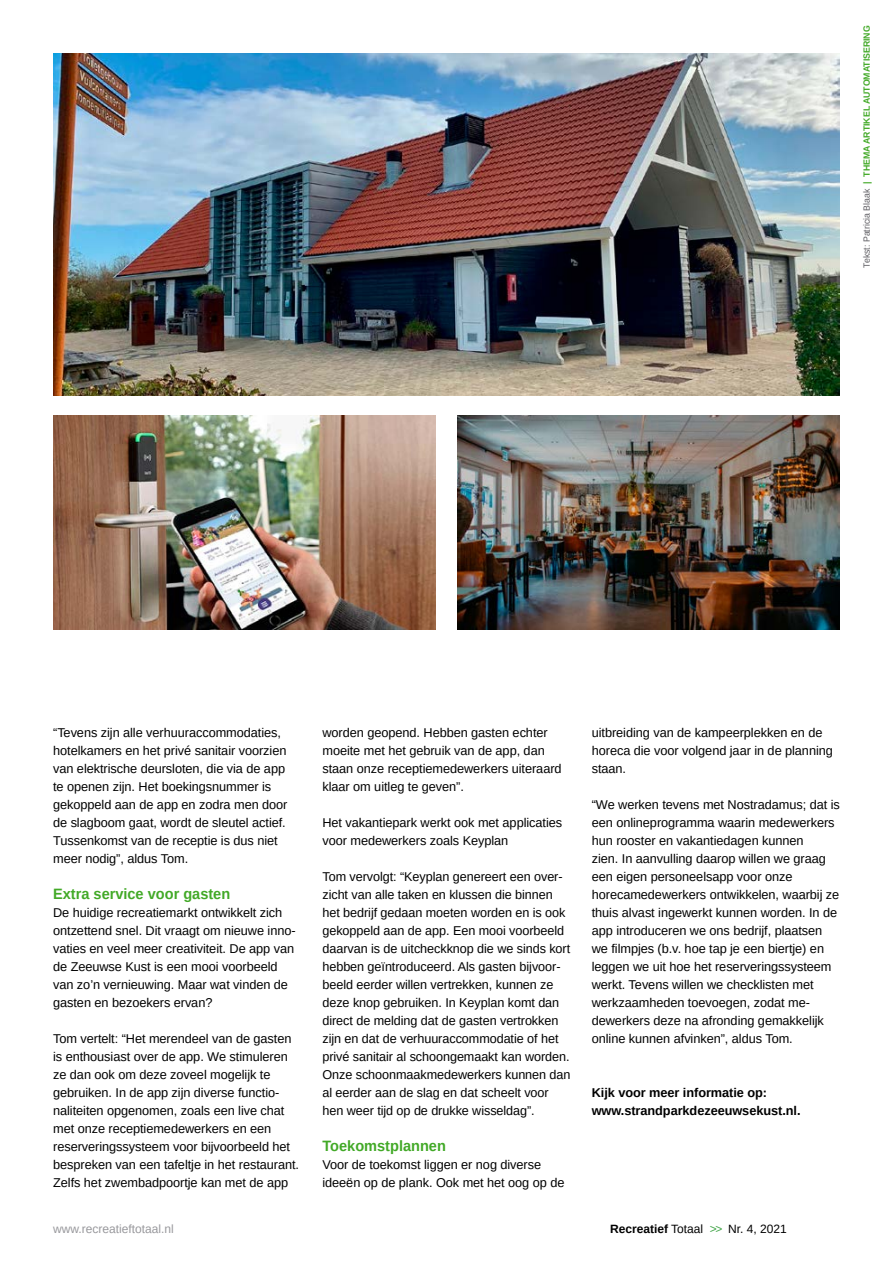
<style>
.page{position:relative;width:893px;height:1263px;background:#fff}
.page>*{position:absolute;margin:0;border:0;box-sizing:border-box;transform-origin:0 0}
.t1{font:700 15px "Arimo";color:#42a927}
.t2{font:12.75px/18px "Arimo";letter-spacing:-.005em;color:#000}
.t3{font:700 12.75px/18px "Arimo";letter-spacing:-.005em;color:#000}
.t4{font:12px "Arimo";color:#000}
.t5{font:12px "Arimo";color:#98989c}
.t6{font:700 9px "Arimo";color:#42a927}
.s1{font-weight:400;color:#5c5b60}
.s2{font-weight:700}
.s3{color:#41a548}
</style>
<div class="page">
<img style="left:53px;top:53px;width:787px;height:342px">
<img style="left:53px;top:416px;width:383px;height:213px">
<img style="left:457px;top:416px;width:383px;height:213px">
<p class="t6" style="left:860px;top:267px;width:244px;rotate:-90deg"><span class="s1">Tekst: Patricia Blaak</span> | THEMA ARTIKEL AUTOMATISERING</p>
<p class="t2" style="left:53px;top:724px;width:236px">“Tevens zijn alle verhuuraccommodaties, hotelkamers en het privé sanitair voorzien van elektrische deursloten, die via de app te openen zijn. Het boekingsnummer is gekoppeld aan de app en zodra men door de slagboom gaat, wordt de sleutel actief.<br>Tussenkomst van de receptie is dus niet meer nodig”, aldus Tom.</p>
<p class="t1" style="left:53px;top:884px;width:179px">Extra service voor gasten</p>
<p class="t2" style="left:53px;top:904px;width:244px">De huidige recreatiemarkt ontwikkelt zich ontzettend snel. Dit vraagt om nieuwe inno&shy;vaties en veel meer creativiteit. De app van de Zeeuwse Kust is een mooi voorbeeld van zo’n vernieuwing. Maar wat vinden de gasten en bezoekers ervan?</p>
<p class="t2" style="left:53px;top:1030px;width:247px">Tom vertelt: “Het merendeel van de gasten is enthousiast over de app. We stimuleren ze dan ook om deze zoveel mogelijk te gebruiken. In de app zijn diverse functio&shy;naliteiten opgenomen, zoals een live chat met onze receptiemedewerkers en een reserveringssysteem voor bijvoorbeeld het bespreken van een tafeltje in het restaurant.<br>Zelfs het zwembadpoortje kan met de app</p>
<p class="t2" style="left:322px;top:724px;width:241px">worden geopend. Hebben gasten echter moeite met het gebruik van de app, dan staan onze receptiemedewerkers uiteraard klaar om uitleg te geven”.</p>
<p class="t2" style="left:322px;top:814px;width:241px">Het vakantiepark werkt ook met applicaties voor medewerkers zoals Keyplan</p>
<p class="t2" style="left:322px;top:868px;width:249px">Tom vervolgt: “Keyplan genereert een over&shy;zicht van alle taken en klussen die binnen het bedrijf gedaan moeten worden en is ook gekoppeld aan de app. Een mooi voorbeeld daarvan is de uitcheckknop die we sinds kort hebben geïntroduceerd. Als gasten bijvoor&shy;beeld eerder willen vertrekken, kunnen ze deze knop gebruiken. In Keyplan komt dan direct de melding dat de gasten vertrokken zijn en dat de verhuuraccommodatie of het privé sanitair al schoongemaakt kan worden.<br>Onze schoonmaakmedewerkers kunnen dan al eerder aan de slag en dat scheelt voor hen weer tijd op de drukke wisseldag”.</p>
<p class="t1" style="left:322px;top:1136px;width:125px">Toekomstplannen</p>
<p class="t2" style="left:322px;top:1156px;width:243px">Voor de toekomst liggen er nog diverse ideeën op de plank. Ook met het oog op de</p>
<p class="t2" style="left:592px;top:724px;width:243px">uitbreiding van de kampeerplekken en de horeca die voor volgend jaar in de planning staan.</p>
<p class="t2" style="left:592px;top:796px;width:250px">“We werken tevens met Nostradamus; dat is een onlineprogramma waarin medewerkers hun rooster en vakantiedagen kunnen<br>zien. In aanvulling daarop willen we graag een eigen personeelsapp voor onze horecamedewerkers ontwikkelen, waarbij ze thuis alvast ingewerkt kunnen worden. In de app introduceren we ons bedrijf, plaatsen we filmpjes (b.v. hoe tap je een biertje) en leggen we uit hoe het reserveringssysteem werkt. Tevens willen we checklisten met werkzaamheden toevoegen, zodat me&shy;dewerkers deze na afronding gemakkelijk online kunnen afvinken”, aldus Tom.</p>
<p class="t3" style="left:592px;top:1084px;width:210px">Kijk voor meer informatie op: www.strandparkdezeeuwsekust.nl.</p>
<p class="t5" style="left:53px;top:1221px;width:122px">www.recreatieftotaal.nl</p>
<p class="t4" style="left:610px;top:1221px;width:178px"><span class="s2">Recreatief</span> Totaal <span class="s3">&gt;&gt;</span> Nr. 4, 2021</p>
</div>
